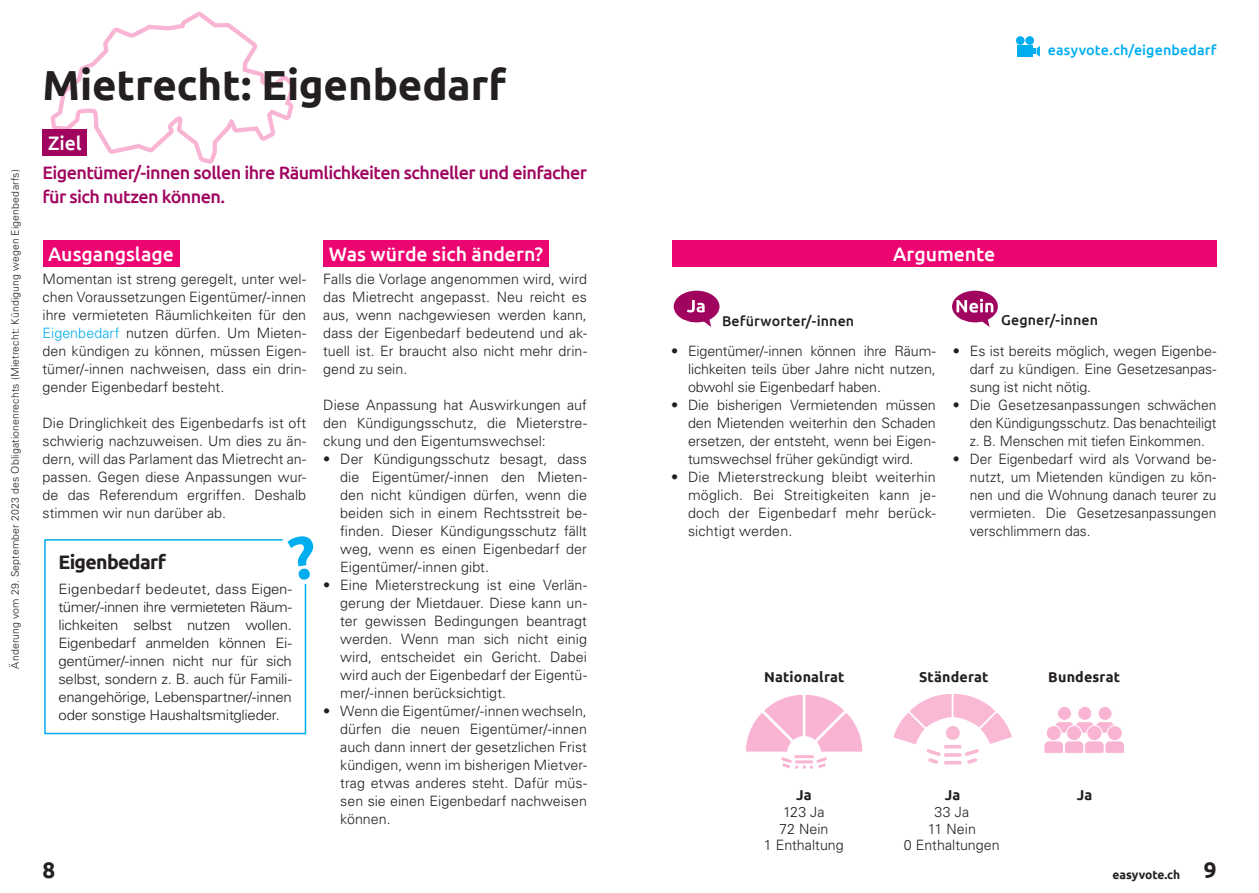
<style>
.page{position:relative;width:1259px;height:893px;background:#fff}
.page>*{position:absolute;margin:0;border:0;box-sizing:border-box;transform-origin:0 0}
.Kurztitel{font:700 42px "Ubuntu";letter-spacing:-.005em;color:#231f20}
.t1{font:700 22.5px "Ubuntu";color:#231f20}
.Untertitel{font:500 19.5px "Ubuntu";letter-spacing:-.005em;color:#fff}
.Titel_Infobox{font:700 19.5px "Ubuntu";letter-spacing:-.035em;color:#231f20}
.Ziel{font:500 18px/24px "Ubuntu";letter-spacing:-.035em;color:#a0045e}
.Infobox_Text{font:300 14.25px/18px "Univers LT Std";letter-spacing:-.005em;color:#231f20;text-align:justify}
.Fliesstext{font:300 14.25px/18px "Univers LT Std";color:#231f20;text-align:justify}
.Infobox_Text-2{font:300 14.25px/18px "Univers LT Std";letter-spacing:-.005em;color:#231f20;text-align:justify;scale:1.05 1}
.Regierungsmeinung_Ja_Nein{font:300 14.25px "Univers LT Std";color:#231f20}
.Regierung_GegnerInnen_Befürworterinnen{font:500 14.25px "Ubuntu";letter-spacing:.01em;color:#231f20}
.Regierung_GegnerInnen_Befürworterinnen-2{font:700 14.25px "Ubuntu";letter-spacing:.01em;color:#231f20}
.Links{font:500 14.25px "Ubuntu";letter-spacing:.01em;color:#00aeef}
.dafür_dagegen{font:700 14.25px "Ubuntu";color:#231f20}
.t2{font:700 12px "Ubuntu";color:#231f20}
.Offizieller_Titel{font:300 10.5px "Univers LT Std";letter-spacing:.015em;color:#231f20}
.s1{color:#00aeef}
.s2{font-size:22.5px}
</style>
<div class="page">
<svg style="left:51px;top:12px;width:244px;height:152px"></svg>
<div style="left:323px;top:240px;width:226px;height:26px;background:#ec0570"></div>
<div style="left:43px;top:240px;width:136px;height:26px;background:#ec0570"></div>
<div style="left:672px;top:240px;width:544px;height:26px;background:#ec0570"></div>
<div style="left:1017px;top:45px;width:15px;height:12px;background:#00aeef"></div>
<svg style="left:1033px;top:46px;width:7px;height:11px"></svg>
<div style="left:1025px;top:36px;width:9px;height:9px;background:#00aeef;border-radius:50%"></div>
<div style="left:1016px;top:36px;width:8px;height:9px;background:#00aeef;border-radius:50%"></div>
<div style="left:43px;top:130px;width:44px;height:26px;background:#a0045e"></div>
<svg style="left:746px;top:694px;width:117px;height:75px"></svg>
<svg style="left:893px;top:694px;width:118px;height:71px"></svg>
<div style="left:1057px;top:706px;width:14px;height:14px;background:#f9b4d4;border-radius:50%"></div>
<div style="left:1057px;top:706px;width:14px;height:15px;border:1px solid #fff;border-radius:50%"></div>
<div style="left:1077px;top:706px;width:14px;height:14px;background:#f9b4d4;border-radius:50%"></div>
<div style="left:1077px;top:706px;width:15px;height:15px;border:1px solid #fff;border-radius:50%"></div>
<div style="left:1098px;top:706px;width:14px;height:14px;background:#f9b4d4;border-radius:50%"></div>
<div style="left:1098px;top:706px;width:14px;height:15px;border:1px solid #fff;border-radius:50%"></div>
<svg style="left:1056px;top:722px;width:58px;height:11px"></svg>
<div style="left:1046px;top:726px;width:15px;height:15px;background:#f9b4d4;border-radius:50%"></div>
<div style="left:1046px;top:725px;width:15px;height:16px;border:1px solid #fff;border-radius:50%"></div>
<svg style="left:1066px;top:725px;width:16px;height:16px"></svg>
<svg style="left:1086px;top:725px;width:16px;height:16px"></svg>
<div style="left:1107px;top:726px;width:15px;height:15px;background:#f9b4d4;border-radius:50%"></div>
<div style="left:1107px;top:725px;width:15px;height:16px;border:1px solid #fff;border-radius:50%"></div>
<svg style="left:1044px;top:740px;width:80px;height:13px"></svg>
<svg style="left:952px;top:291px;width:46px;height:36px"></svg>
<svg style="left:673px;top:291px;width:46px;height:36px"></svg>
<div style="left:44px;top:539px;width:262px;height:195px;border:2px solid #00aeef"></div>
<svg style="left:287px;top:539px;width:20px;height:42px"></svg>
<p class="Offizieller_Titel" style="left:9px;top:669px;width:501px;rotate:-90deg">Änderung vom 29. September 2023 des Obligationenrechts (Mietrecht: Kündigung wegen Eigenbedarfs)</p>
<p class="Kurztitel" style="left:43px;top:59px;width:465px">Mietrecht: Eigenbedarf</p>
<p class="Untertitel" style="left:48px;top:131px;width:35px">Ziel</p>
<p class="Ziel" style="left:43px;top:160px;width:546px">Eigentümer/-innen sollen ihre Räumlichkeiten schneller und einfacher für sich nutzen können.</p>
<p class="Untertitel" style="left:48px;top:242px;width:127px">Ausgangslage</p>
<p class="Untertitel" style="left:329px;top:242px;width:216px">Was würde sich ändern?</p>
<p class="Untertitel" style="left:893px;top:242px;width:104px">Argumente</p>
<p class="Links" style="left:1047px;top:41px;width:170px">easyvote.ch/eigenbedarf</p>
<p class="Fliesstext" style="left:43px;top:270px;width:265px">Momentan ist streng geregelt, unter wel&shy;chen Voraussetzungen Eigentümer/-innen ihre vermieteten Räumlichkeiten für den <span class="s1">Eigenbedarf</span> nutzen dürfen. Um Mieten&shy;den kündigen zu können, müssen Eigen&shy;tümer/-innen nachweisen, dass ein drin&shy;gender Eigenbedarf besteht.</p>
<p class="Fliesstext" style="left:43px;top:414px;width:265px">Die Dringlichkeit des Eigenbedarfs ist oft schwierig nachzuweisen. Um dies zu än&shy;dern, will das Parlament das Mietrecht an&shy;passen. Gegen diese Anpassungen wur&shy;de das Referendum ergriffen. Deshalb stimmen wir nun darüber ab.</p>
<p class="Titel_Infobox" style="left:58px;top:550px;width:109px">Eigenbedarf</p>
<p class="Infobox_Text-2" style="left:58px;top:580px;width:224px">Eigenbedarf bedeutet, dass Eigen&shy;tümer/-innen ihre vermieteten Räum&shy;lichkeiten selbst nutzen wollen.<br>Eigenbedarf anmelden können Ei&shy;gentümer/-innen nicht nur für sich selbst, sondern z. B. auch für Famili&shy;enangehörige, Lebenspartner/-innen oder sonstige Haushaltsmitglieder.</p>
<p class="Fliesstext" style="left:323px;top:270px;width:265px">Falls die Vorlage angenommen wird, wird das Mietrecht angepasst. Neu reicht es aus, wenn nachgewiesen werden kann, dass der Eigenbedarf bedeutend und ak&shy;tuell ist. Er braucht also nicht mehr drin&shy;gend zu sein.</p>
<p class="Fliesstext" style="left:323px;top:396px;width:265px">Diese Anpassung hat Auswirkungen auf den Kündigungsschutz, die Mieterstre&shy;ckung und den Eigentumswechsel:</p>
<p class="Infobox_Text" style="left:340px;top:450px;width:248px;text-indent:-17px">• Der Kündigungsschutz besagt, dass die Eigentümer/-innen den Mieten&shy;den nicht kündigen dürfen, wenn die beiden sich in einem Rechtsstreit be&shy;finden. Dieser Kündigungsschutz fällt weg, wenn es einen Eigenbedarf der Eigentümer/-innen gibt.</p>
<p class="Infobox_Text" style="left:340px;top:576px;width:248px;text-indent:-17px">• Eine Mieterstreckung ist eine Verlän&shy;gerung der Mietdauer. Diese kann un&shy;ter gewissen Bedingungen beantragt werden. Wenn man sich nicht einig wird, entscheidet ein Gericht. Dabei wird auch der Eigenbedarf der Eigentü&shy;mer/-innen berücksichtigt.</p>
<p class="Infobox_Text" style="left:340px;top:702px;width:248px;text-indent:-17px">• Wenn die Eigentümer/-innen wechseln, dürfen die neuen Eigentümer/-innen auch dann innert der gesetzlichen Frist kündigen, wenn im bisherigen Mietver&shy;trag etwas anderes steht. Dafür müs&shy;sen sie einen Eigenbedarf nachweisen können.</p>
<p class="Regierung_GegnerInnen_Befürworterinnen" style="left:722px;top:312px;width:134px">Befürworter/-innen</p>
<p class="Regierung_GegnerInnen_Befürworterinnen" style="left:1001px;top:311px;width:99px">Gegner/-innen</p>
<p class="Infobox_Text" style="left:688px;top:342px;width:249px;text-indent:-17px">• Eigentümer/-innen können ihre Räum&shy;lichkeiten teils über Jahre nicht nutzen, obwohl sie Eigenbedarf haben.</p>
<p class="Infobox_Text" style="left:688px;top:396px;width:249px;text-indent:-17px">• Die bisherigen Vermietenden müssen den Mietenden weiterhin den Schaden ersetzen, der entsteht, wenn bei Eigen&shy;tumswechsel früher gekündigt wird.</p>
<p class="Infobox_Text" style="left:688px;top:468px;width:249px;text-indent:-17px">• Die Mieterstreckung bleibt weiterhin möglich. Bei Streitigkeiten kann je&shy;doch der Eigenbedarf mehr berück&shy;sichtigt werden.</p>
<p class="Infobox_Text" style="left:969px;top:342px;width:248px;text-indent:-17px">• Es ist bereits möglich, wegen Eigenbe&shy;darf zu kündigen. Eine Gesetzesanpas&shy;sung ist nicht nötig.</p>
<p class="Infobox_Text" style="left:969px;top:396px;width:248px;text-indent:-17px">• Die Gesetzesanpassungen schwächen den Kündigungsschutz. Das benachteiligt z. B. Menschen mit tiefen Einkommen.</p>
<p class="Infobox_Text" style="left:969px;top:450px;width:248px;text-indent:-17px">• Der Eigenbedarf wird als Vorwand be&shy;nutzt, um Mietenden kündigen zu kön&shy;nen und die Wohnung danach teurer zu vermieten. Die Gesetzesanpassungen verschlimmern das.</p>
<p class="Regierung_GegnerInnen_Befürworterinnen-2" style="left:764px;top:668px;width:82px">Nationalrat</p>
<p class="Regierung_GegnerInnen_Befürworterinnen-2" style="left:919px;top:668px;width:71px">Ständerat</p>
<p class="Regierung_GegnerInnen_Befürworterinnen-2" style="left:1048px;top:668px;width:73px">Bundesrat</p>
<p class="dafür_dagegen" style="left:796px;top:786px;width:17px">Ja</p>
<p class="dafür_dagegen" style="left:945px;top:786px;width:17px">Ja</p>
<p class="dafür_dagegen" style="left:1076px;top:786px;width:17px">Ja</p>
<p class="Regierungsmeinung_Ja_Nein" style="left:934px;top:804px;width:36px">33 Ja</p>
<p class="Regierungsmeinung_Ja_Nein" style="left:928px;top:820px;width:50px">11 Nein</p>
<p class="Regierungsmeinung_Ja_Nein" style="left:904px;top:837px;width:97px">0 Enthaltungen</p>
<p class="Regierungsmeinung_Ja_Nein" style="left:783px;top:804px;width:43px">123 Ja</p>
<p class="Regierungsmeinung_Ja_Nein" style="left:779px;top:820px;width:51px">72 Nein</p>
<p class="Regierungsmeinung_Ja_Nein" style="left:764px;top:837px;width:81px">1 Enthaltung</p>
<h2 class="t1" style="left:43px;top:857px;width:14px">8</h2>
<p class="t2" style="left:1112px;top:868px;width:105px">easyvote.ch <span class="s2">9</span></p>
</div>
